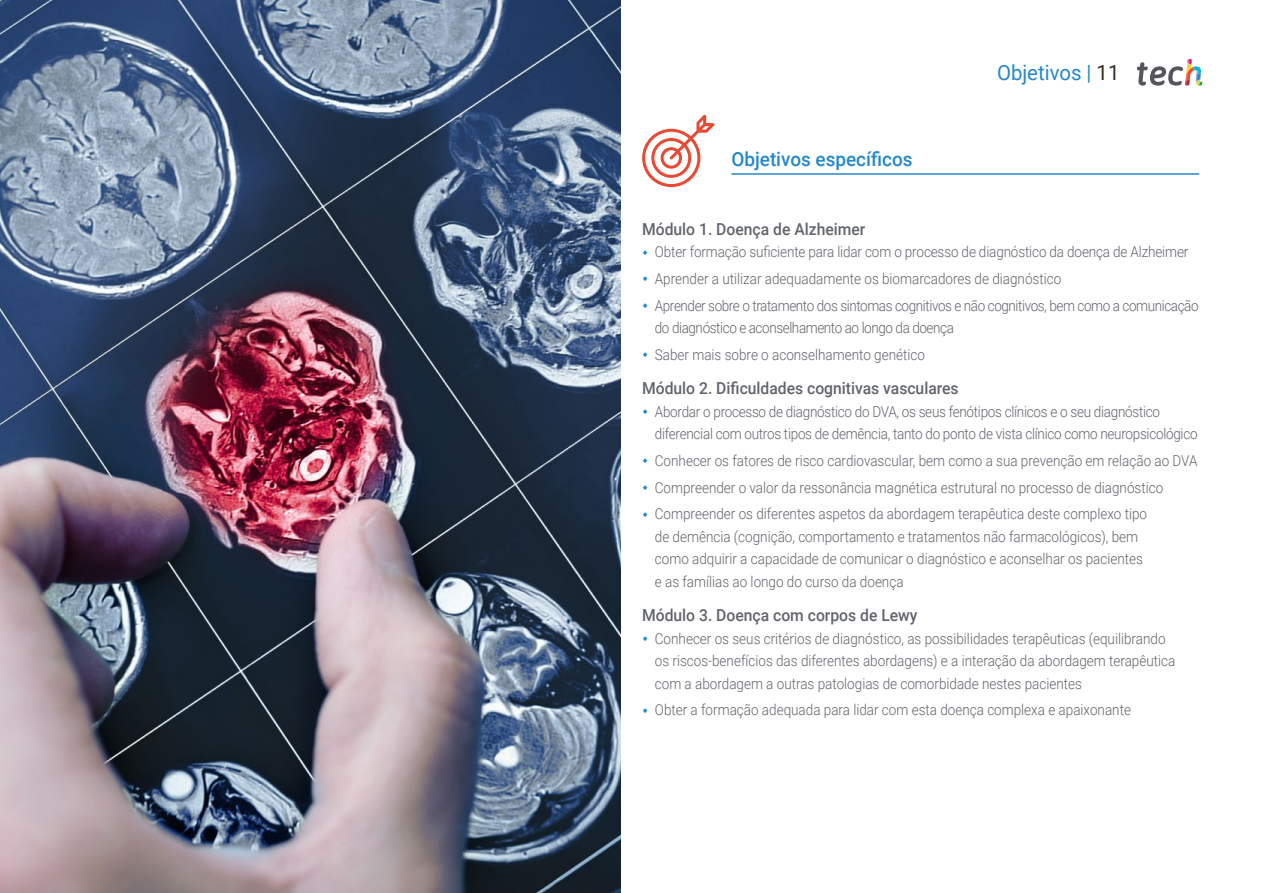
<style>
.page{position:relative;width:1263px;height:893px;background:#fff}
.page>*{position:absolute;margin:0;border:0;box-sizing:border-box;transform-origin:0 0}
.t1{font:21px "Roboto";color:#2488c9}
.t2{font:500 19.5px "Roboto";color:#2488c9}
.t3{font:500 16.5px "Roboto";color:#61646a;scale:.95 1}
.t4{font:300 15px/26.7px "Roboto";color:#61646a;scale:.9 1}
.t5{font:300 15px/22.5px "Roboto";letter-spacing:-.02em;color:#61646a;scale:.9 1}
.t6{font:300 15px/26.7px "Roboto";letter-spacing:-.03em;color:#61646a;scale:.9 1}
.s1{color:#312e20}
</style>
<div class="page">
<img style="left:0;top:0;width:621px;height:893px">
<svg style="left:642px;top:115px;width:72px;height:72px"></svg>
<hr style="left:731px;top:174px;width:468px;height:1px;background:#2488c9">
<svg style="left:1137px;top:59px;width:65px;height:27px"></svg>
<h2 class="t2" style="left:731px;top:145px;width:183px">Objetivos específicos</h2>
<h1 class="t1" style="left:997px;top:57px;width:124px">Objetivos | <span class="s1">11</span></h1>
<p class="t3" style="left:642px;top:217px;width:236px">Módulo 1. Doença de Alzheimer</p>
<p class="t4" style="left:655px;top:238px;width:606px">Obter formação suficiente para lidar com o processo de diagnóstico da doença de Alzheimer<br>Aprender a utilizar adequadamente os biomarcadores de diagnóstico<br>Aprender sobre o tratamento dos sintomas cognitivos e não cognitivos, bem como a comunicação</p>
<p class="t6" style="left:655px;top:314px;width:334px">do diagnóstico e aconselhamento ao longo da doença<br>Saber mais sobre o aconselhamento genético</p>
<p class="t3" style="left:642px;top:377px;width:335px">Módulo 2. Dificuldades cognitivas vasculares</p>
<p class="t5" style="left:655px;top:400px;width:604px">Abordar o processo de diagnóstico do DVA, os seus fenótipos clínicos e o seu diagnóstico diferencial com outros tipos de demência, tanto do ponto de vista clínico como neuropsicológico</p>
<p class="t4" style="left:655px;top:447px;width:604px">Conhecer os fatores de risco cardiovascular, bem como a sua prevenção em relação ao DVA<br>Compreender o valor da ressonância magnética estrutural no processo de diagnóstico<br>Compreender os diferentes aspetos da abordagem terapêutica deste complexo tipo</p>
<p class="t4" style="left:655px;top:525px;width:544px;line-height:22.5px">de demência (cognição, comportamento e tratamentos não farmacológicos), bem como adquirir a capacidade de comunicar o diagnóstico e aconselhar os pacientes e as famílias ao longo do curso da doença</p>
<p class="t3" style="left:642px;top:604px;width:291px">Módulo 3. Doença com corpos de Lewy</p>
<p class="t4" style="left:655px;top:626px;width:580px;line-height:22.5px">Conhecer os seus critérios de diagnóstico, as possibilidades terapêuticas (equilibrando os riscos-benefícios das diferentes abordagens) e a interação da abordagem terapêutica com a abordagem a outras patologias de comorbidade nestes pacientes</p>
<p class="t4" style="left:655px;top:696px;width:530px">Obter a formação adequada para lidar com esta doença complexa e apaixonante</p>
</div>
